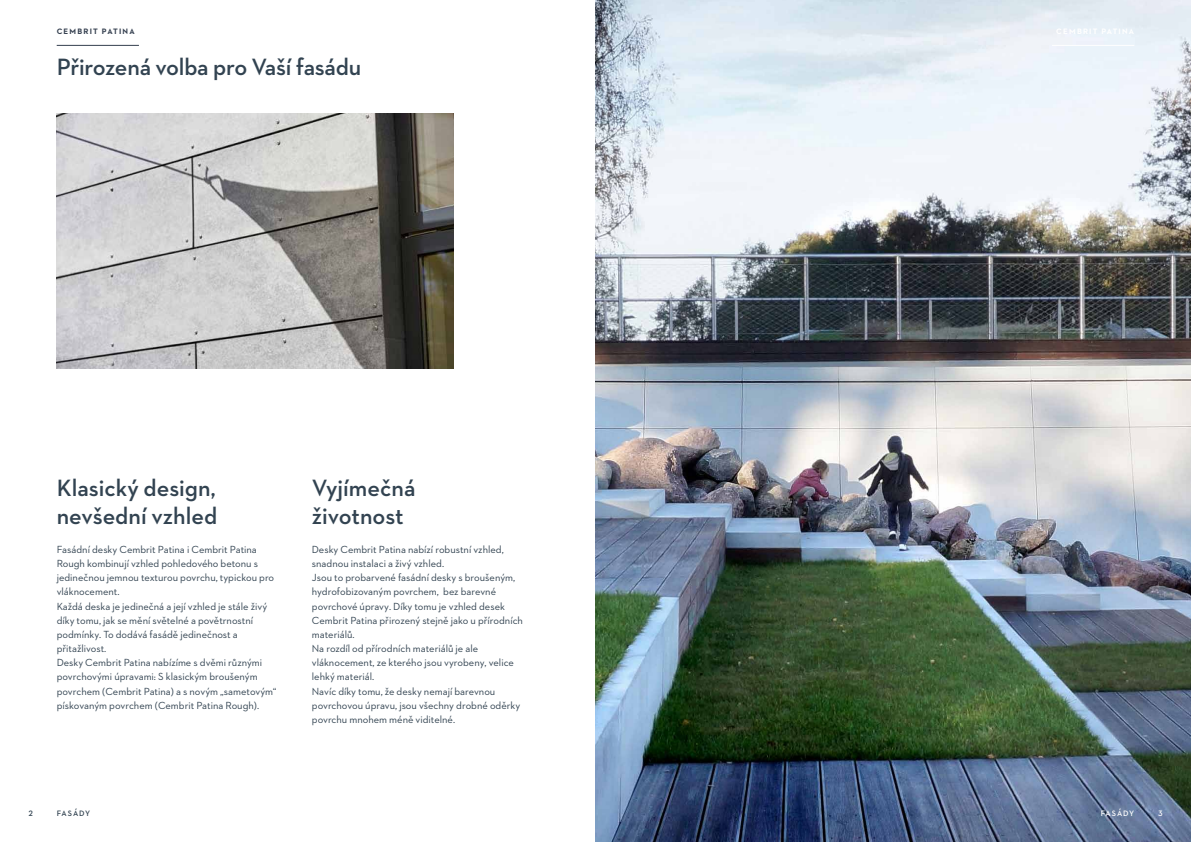
<style>
.page{position:relative;width:1191px;height:842px;background:#fff}
.page>*{position:absolute;margin:0;border:0;box-sizing:border-box;transform-origin:0 0}
.t1{font:600 24px/28.3px "Neutraface 2 Text";color:#324351}
.t2{font:10.5px/14.2px "Neutraface 2 Text";color:#324351}
.t3{font:700 8px "Neutraface 2 Text";letter-spacing:.15em;color:#343f4f}
.t4{font:600 8px "Neutraface 2 Text";letter-spacing:.11em;color:#324351}
.t5{font:600 8px "Neutraface 2 Text";letter-spacing:.11em;color:#fff}
</style>
<div class="page">
<hr style="left:57px;top:45px;width:82px;height:1px;background:#343f4f">
<img style="left:57px;top:113px;width:397px;height:256px">
<img style="left:595px;top:0;width:596px;height:842px">
<hr style="left:1052px;top:45px;width:82px;height:1px;background:#fff">
<p class="t3" style="left:57px;top:26px;width:79px">CEMBRIT PATINA</p>
<h1 class="t1" style="left:57px;top:53px;width:306px">Přirozená volba pro Vaší fasádu</h1>
<h1 class="t1" style="left:57px;top:473px;width:162px">Klasický design, nevšední vzhled</h1>
<p class="t2" style="left:57px;top:542px;width:221px">Fasádní desky Cembrit Patina i Cembrit Patina Rough kombinují vzhled pohledového betonu s jedinečnou jemnou texturou povrchu, typickou pro vláknocement.<br>Každá deska je jedinečná a její vzhled je stále živý díky tomu, jak se mění světelné a povětrnostní podmínky. To dodává fasádě jedinečnost a přitažlivost.<br>Desky Cembrit Patina nabízíme s dvěmi různými povrchovými úpravami: S klasickým broušeným povrchem (Cembrit Patina) a s novým „sametovým“ pískovaným povrchem (Cembrit Patina Rough).</p>
<p class="t4" style="left:28px;top:808px;width:6px">2</p>
<p class="t4" style="left:57px;top:808px;width:35px">FASÁDY</p>
<h1 class="t1" style="left:312px;top:473px;width:105px">Vyjímečná životnost</h1>
<p class="t2" style="left:312px;top:542px;width:213px">Desky Cembrit Patina nabízí robustní vzhled, snadnou instalaci a živý vzhled.<br>Jsou to probarvené fasádní desky s broušeným, hydrofobizovaným povrchem, bez barevné povrchové úpravy. Díky tomu je vzhled desek Cembrit Patina přirozený stejně jako u přírodních materiálů.<br>Na rozdíl od přírodních materiálů je ale vláknocement, ze kterého jsou vyrobeny, velice lehký materiál.<br>Navíc díky tomu, že desky nemají barevnou povrchovou úpravu, jsou všechny drobné oděrky povrchu mnohem méně viditelné.</p>
<p class="t5" style="left:1100px;top:808px;width:35px">FASÁDY</p>
<p class="t5" style="left:1158px;top:808px;width:6px">3</p>
</div>
